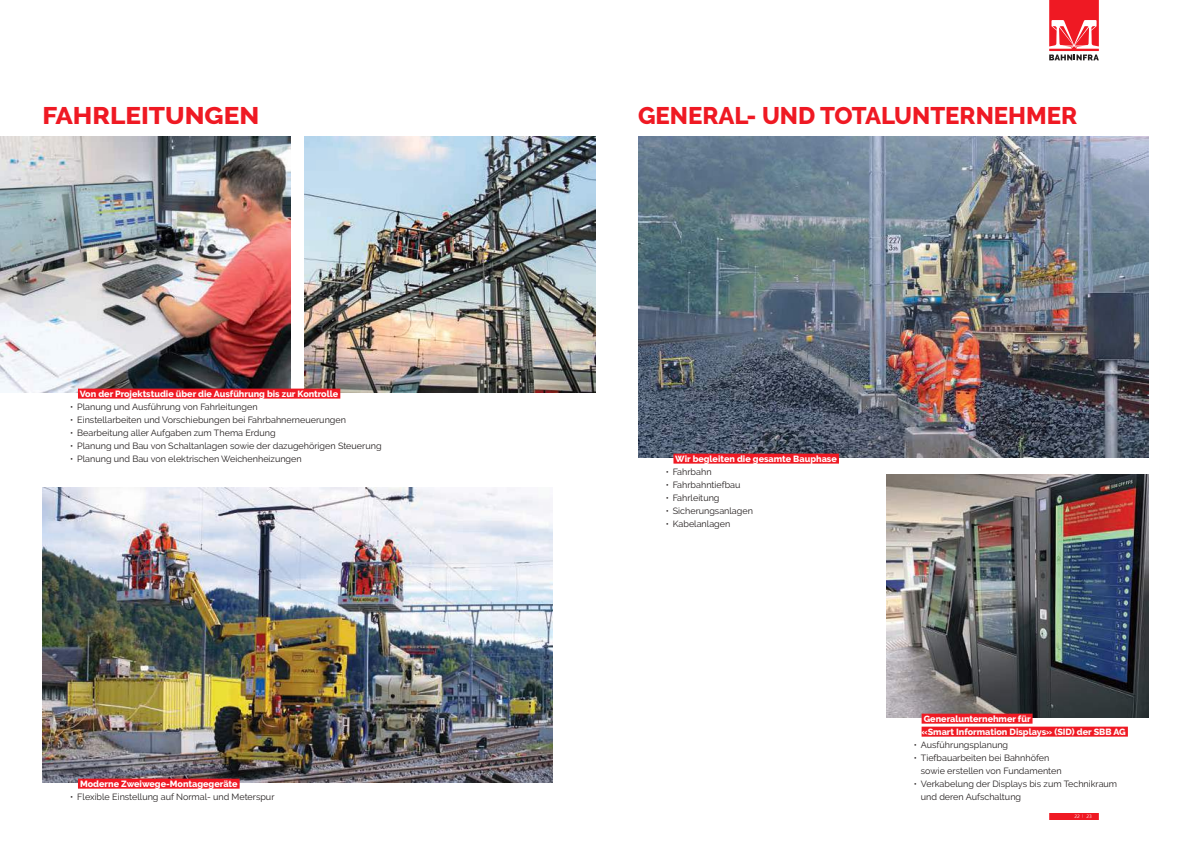
<style>
.page{position:relative;width:1191px;height:842px;background:#fff}
.page>*{position:absolute;margin:0;border:0;box-sizing:border-box;transform-origin:0 0}
.t1{font:800 24px "Raleway";color:#ef1923}
.t2{font:800 24px "Raleway";color:#ef1923;scale:1.09 1}
.t3{font:9px/13px "Raleway";color:#241f1f}
.t4{font:800 9px/13px "Raleway";color:#fff}
.t5{font:4.5px "Euphemia UCAS";color:#fff}
</style>
<div class="page">
<img style="left:638px;top:137px;width:510px;height:320px">
<img style="left:886px;top:475px;width:262px;height:242px">
<img style="left:305px;top:137px;width:290px;height:255px">
<img style="left:0;top:137px;width:291px;height:255px">
<img style="left:43px;top:488px;width:510px;height:294px">
<svg style="left:1049px;top:0;width:49px;height:60px"></svg>
<svg style="left:1049px;top:814px;width:49px;height:5px"></svg>
<div style="left:78px;top:779px;width:162px;height:10px;background:#ef1923"></div>
<div style="left:921px;top:714px;width:111px;height:10px;background:#ef1923"></div>
<div style="left:921px;top:727px;width:206px;height:10px;background:#ef1923"></div>
<div style="left:78px;top:389px;width:262px;height:10px;background:#ef1923"></div>
<div style="left:673px;top:454px;width:166px;height:10px;background:#ef1923"></div>
<h1 class="t2" style="left:43px;top:101px;width:200px">FAHRLEITUNGEN</h1>
<h1 class="t1" style="left:638px;top:101px;width:441px">GENERAL- UND TOTALUNTERNEHMER</h1>
<p class="t4" style="left:80px;top:387px;width:260px">Von der Projektstudie über die Ausführung bis zur Kontrolle</p>
<p class="t3" style="left:70px;top:400px;width:189px">• Planung und Ausführung von Fahrleitungen</p>
<p class="t3" style="left:70px;top:413px;width:277px">• Einstellarbeiten und Vorschiebungen bei Fahrbahnerneuerungen</p>
<p class="t3" style="left:70px;top:426px;width:207px">• Bearbeitung aller Aufgaben zum Thema Erdung</p>
<p class="t3" style="left:70px;top:439px;width:313px">• Planung und Bau von Schaltanlagen sowie der dazugehörigen Steuerung</p>
<p class="t3" style="left:70px;top:452px;width:233px">• Planung und Bau von elektrischen Weichenheizungen</p>
<p class="t4" style="left:675px;top:452px;width:163px">Wir begleiten die gesamte Bauphase</p>
<p class="t3" style="left:665px;top:465px;width:47px">• Fahrbahn</p>
<p class="t3" style="left:665px;top:478px;width:76px">• Fahrbahntiefbau</p>
<p class="t3" style="left:665px;top:491px;width:55px">• Fahrleitung</p>
<p class="t3" style="left:665px;top:504px;width:89px">• Sicherungsanlagen</p>
<p class="t3" style="left:665px;top:517px;width:66px">• Kabelanlagen</p>
<p class="t4" style="left:80px;top:777px;width:159px">Moderne Zweiwege-Montagegeräte</p>
<p class="t3" style="left:70px;top:790px;width:206px">• Flexible Einstellung auf Normal- und Meterspur</p>
<p class="t4" style="left:921px;top:712px;width:206px">Generalunternehmer für<br>«Smart Information Displays» (SID) der SBB AG</p>
<p class="t3" style="left:913px;top:738px;width:96px">• Ausführungsplanung</p>
<p class="t3" style="left:921px;top:751px;width:142px;text-indent:-7px">• Tiefbauarbeiten bei Bahnhöfen sowie erstellen von Fundamenten</p>
<p class="t3" style="left:921px;top:777px;width:198px;text-indent:-7px">• Verkabelung der Displays bis zum Technikraum und deren Aufschaltung</p>
<p class="t5" style="left:1074px;top:813px;width:19px">22 <sup>|</sup> 23</p>
</div>
